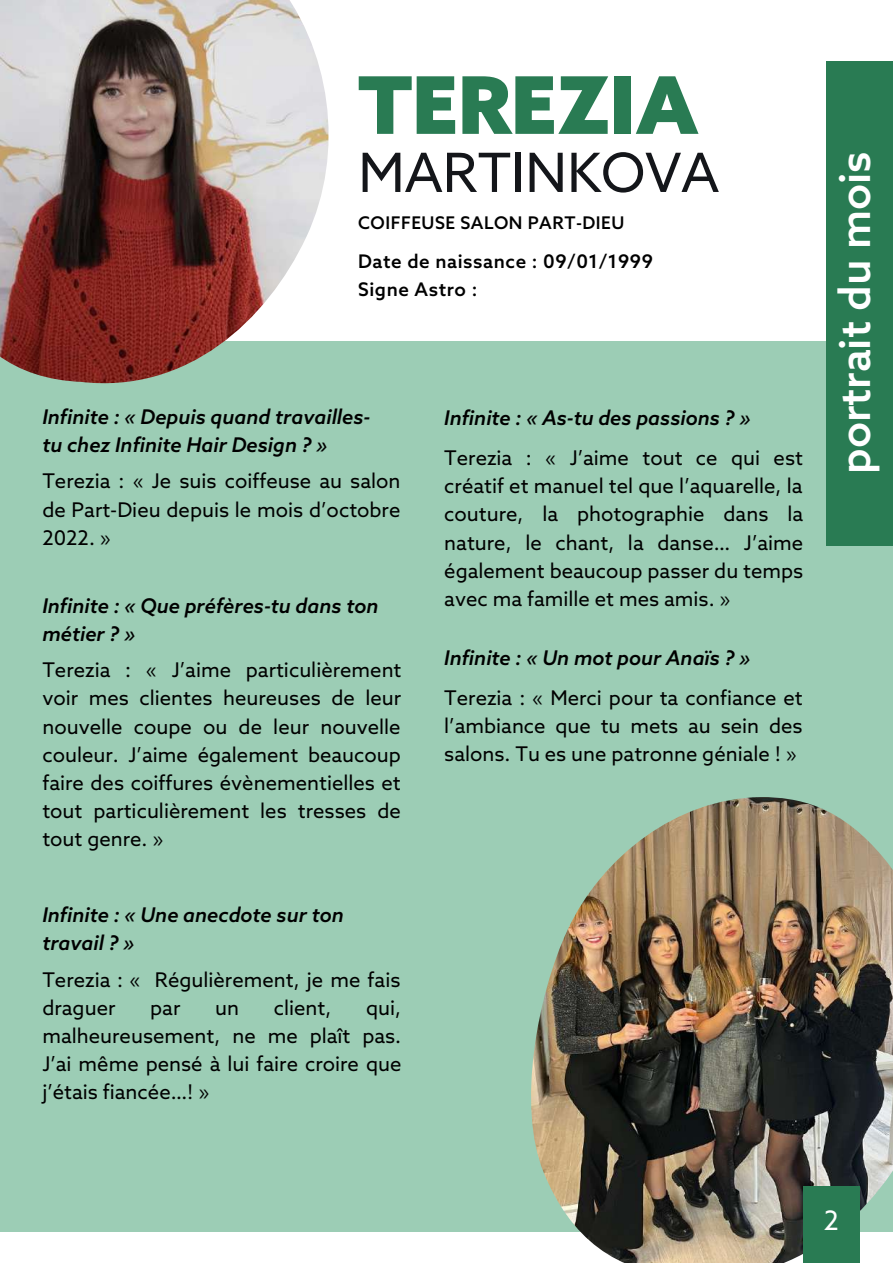
<style>
.page{position:relative;width:893px;height:1264px;background:#fff}
.page>*{position:absolute;margin:0;border:0;box-sizing:border-box;transform-origin:0 0}
.t1{font:900 79.5px "Azo Sans";color:#297b53}
.t2{font:54.15px "Azo Sans";color:#14161a}
.t3{font:500 42.75px "Azo Sans";color:#fff}
.t4{font:26.85px "Azo Sans";color:#fff}
.t5{font:20.25px/28px "Azo Sans";color:#000;text-align:justify}
.t6{font:italic 500 20.25px/28px "Azo Sans";color:#000}
.t7{font:500 18.75px/28px "Azo Sans";letter-spacing:.03em;color:#000}
.t8{font:500 17.4px "Azo Sans";letter-spacing:.03em;color:#000}
</style>
<div class="page">
<div style="left:0;top:341px;width:892px;height:890px;background:#9ccdb5"></div>
<div style="left:825px;top:61px;width:67px;height:484px;background:#297b53"></div>
<img style="left:531px;top:797px;width:361px;height:465px">
<div style="left:803px;top:1186px;width:56px;height:76px;background:#297b53"></div>
<img style="left:0;top:0;width:329px;height:384px">
<h1 class="t1" style="left:358px;top:64px;width:342px">TEREZIA</h1>
<h2 class="t2" style="left:358px;top:145px;width:362px">MARTINKOVA</h2>
<p class="t8" style="left:358px;top:214px;width:268px">COIFFEUSE SALON PART-DIEU</p>
<p class="t7" style="left:358px;top:248px;width:296px">Date de naissance : 09/01/1999<br>Signe Astro :</p>
<p class="t6" style="left:42px;top:404px;width:329px">Infinite : « Depuis quand travailles&shy;tu chez Infinite Hair Design ? »</p>
<p class="t5" style="left:42px;top:469px;width:359px">Terezia : « Je suis coiffeuse au salon de Part-Dieu depuis le mois d’octobre 2022. »</p>
<p class="t6" style="left:42px;top:593px;width:337px">Infinite : « Que préfères-tu dans ton métier ? »</p>
<p class="t5" style="left:42px;top:658px;width:360px">Terezia : « J’aime particulièrement voir mes clientes heureuses de leur nouvelle coupe ou de leur nouvelle couleur. J’aime également beaucoup faire des coiffures évènementielles et tout particulièrement les tresses de tout genre. »</p>
<p class="t6" style="left:42px;top:902px;width:303px">Infinite : « Une anecdote sur ton travail ? »</p>
<p class="t5" style="left:42px;top:967px;width:359px">Terezia : « Régulièrement, je me fais draguer</p>
<p class="t5" style="left:150px;top:995px;width:32px">par</p>
<p class="t5" style="left:215px;top:995px;width:25px">un</p>
<p class="t5" style="left:274px;top:995px;width:59px">client,</p>
<p class="t5" style="left:42px;top:995px;width:360px;text-indent:324px">qui, malheureusement, ne me plaît pas.<br>J’ai même pensé à lui faire croire que j’étais fiancée…! »</p>
<p class="t6" style="left:444px;top:405px;width:308px">Infinite : « As-tu des passions ? »</p>
<p class="t5" style="left:444px;top:446px;width:360px">Terezia : « J’aime tout ce qui est créatif et manuel tel que l’aquarelle, la couture, la photographie dans la nature, le chant, la danse… J’aime également beaucoup passer du temps avec ma famille et mes amis. »</p>
<p class="t6" style="left:444px;top:645px;width:308px">Infinite : « Un mot pour Anaïs ? »</p>
<p class="t5" style="left:444px;top:685px;width:360px">Terezia : « Merci pour ta confiance et l’ambiance que tu mets au sein des salons. Tu es une patronne géniale ! »</p>
<h3 class="t3" style="left:832px;top:474px;width:324px;rotate:-90deg">portrait du mois</h3>
<h3 class="t4" style="left:823px;top:1206px;width:17px">2</h3>
</div>
